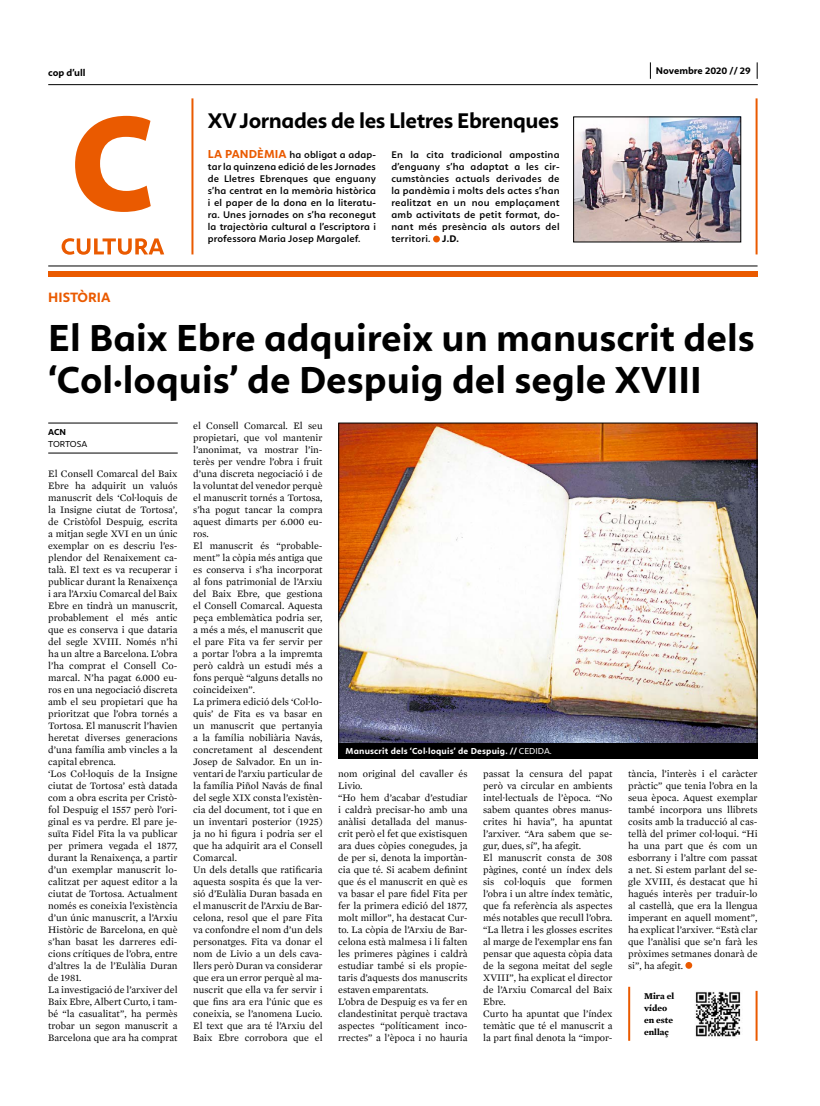
<style>
.page{position:relative;width:820px;height:1106px;background:#fff}
.page>*{position:absolute;margin:0;border:0;box-sizing:border-box;transform-origin:0 0}
.t1{font:700 39px/42px "Calima";color:#000}
.t2{font:700 22px "Calima";letter-spacing:-.02em;color:#000}
.t3{font:700 14px "Calima";color:#ea5a00}
.t4{font:10px/12px "Mercury Text G1";color:#000}
.t5{font:600 10px/12px "Calima";letter-spacing:.01em;color:#000;text-align:justify}
.t6{font:700 10px "Calima";color:#000}
.t7{font:700 9px "Calima";letter-spacing:.02em;color:#fff}
.t8{font:700 9px/12px "Mercury Text G1";color:#000}
.t9{font:9px "Calima";letter-spacing:-.015em;color:#000}
.t10{font:700 9px "Calima";color:#000}
.s1{font-weight:700;font-size:12px;color:#ea5a00}
.s2{font-weight:700}
.s3{font-weight:400}
</style>
<div class="page">
<hr style="left:48px;top:84px;width:709px;height:1px;background:#000">
<svg style="left:649px;top:62px;width:1px;height:17px"></svg>
<svg style="left:756px;top:62px;width:1px;height:17px"></svg>
<div style="left:685px;top:962px;width:7px;height:6px;background:#ea5a00;border-radius:50%"></div>
<svg style="left:75px;top:116px;width:76px;height:96px"></svg>
<svg style="left:62px;top:238px;width:102px;height:17px"></svg>
<svg style="left:433px;top:236px;width:6px;height:6px"></svg>
<div style="left:48px;top:271px;width:709px;height:6px;background:#ea5a00"></div>
<hr style="left:48px;top:265px;width:709px;height:1px;background:#000">
<img style="left:575px;top:118px;width:164px;height:122px">
<div style="left:573px;top:116px;width:168px;height:126px;border:1px solid #000"></div>
<hr style="left:191px;top:98px;width:2px;height:156px;background:#ea5a00">
<hr style="left:755px;top:98px;width:2px;height:156px;background:#ea5a00">
<img style="left:340px;top:424px;width:415px;height:319px">
<div style="left:338px;top:743px;width:419px;height:15px;background:#000"></div>
<hr style="left:48px;top:452px;width:130px;height:1px;background:#000">
<hr style="left:48px;top:422px;width:130px;height:1px;background:#000">
<img style="left:695px;top:991px;width:46px;height:46px">
<hr style="left:628px;top:986px;width:2px;height:54px;background:#ea5a00">
<hr style="left:755px;top:990px;width:2px;height:50px;background:#ea5a00">
<p class="t6" style="left:48px;top:67px;width:39px">cop d’ull</p>
<p class="t6" style="left:655px;top:65px;width:96px">Novembre 2020 // 29</p>
<h2 class="t2" style="left:208px;top:109px;width:352px">XV Jornades de les Lletres Ebrenques</h2>
<p class="t5" style="left:208px;top:149px;width:170px"><span class="s1">LA PANDÈMIA</span> ha obligat a adap&shy;tar la quinzena edició de les Jornades de Lletres Ebrenques que enguany s’ha centrat en la memòria històrica i el paper de la dona en la literatu&shy;ra. Unes jornades on s’ha reconegut la trajectòria cultural a l’escriptora i professora Maria Josep Margalef.</p>
<p class="t5" style="left:391px;top:149px;width:169px">En la cita tradicional ampostina d’enguany s’ha adaptat a les cir&shy;cumstàncies actuals derivades de la pandèmia i molts dels actes s’han realitzat en un nou emplaçament amb activitats de petit format, do&shy;nant més presència als autors del territori. <span class="s2">J.D.</span></p>
<h3 class="t3" style="left:48px;top:290px;width:64px">HISTÒRIA</h3>
<h1 class="t1" style="left:48px;top:316px;width:707px">El Baix Ebre adquireix un manuscrit dels ‘Col·loquis’ de Despuig del segle XVIII</h1>
<p class="t10" style="left:48px;top:426px;width:19px">ACN</p>
<p class="t9" style="left:48px;top:438px;width:41px">TORTOSA</p>
<p class="t4" style="left:48px;top:467px;width:131px">El Consell Comarcal del Baix<br>Ebre ha adquirit un valuós manuscrit dels ‘Col·loquis de la Insigne ciutat de Tortosa’, de Cristòfol Despuig, escrita a mitjan segle XVI en un únic exemplar on es descriu l’es&shy;plendor del Renaixement ca&shy;talà. El text es va recuperar i publicar durant la Renaixença i ara l’Arxiu Comarcal del Baix<br>Ebre en tindrà un manuscrit, probablement el més antic que es conserva i que dataria del segle XVIII. Només n’hi ha un altre a Barcelona. L’obra l’ha comprat el Consell Co&shy;marcal. N’ha pagat 6.000 eu&shy;ros en una negociació discreta amb el seu propietari que ha prioritzat que l’obra tornés a<br>Tortosa. El manuscrit l’havien heretat diverses generacions d’una família amb vincles a la capital ebrenca.<br>‘Los Col·loquis de la Insigne ciutat de Tortosa’ està datada com a obra escrita per Cristò&shy;fol Despuig el 1557 però l’ori&shy;ginal es va perdre. El pare je&shy;suïta Fidel Fita la va publicar per primera vegada el 1877, durant la Renaixença, a partir d’un exemplar manuscrit lo&shy;calitzat per aquest editor a la ciutat de Tortosa. Actualment només es coneixia l’existència d’un únic manuscrit, a l’Arxiu<br>Històric de Barcelona, en què s’han basat les darreres edi&shy;cions crítiques de l’obra, entre d’altres la de l’Eulàlia Duran de 1981.<br>La investigació de l’arxiver del<br>Baix Ebre, Albert Curto, i tam&shy;bé “la casualitat”, ha permès trobar un segon manuscrit a<br>Barcelona que ara ha comprat</p>
<p class="t4" style="left:193px;top:419px;width:131px">el Consell Comarcal. El seu propietari, que vol mantenir l’anonimat, va mostrar l’in&shy;terès per vendre l’obra i fruit d’una discreta negociació i de la voluntat del venedor perquè el manuscrit tornés a Tortosa, s’ha pogut tancar la compra aquest dimarts per 6.000 eu&shy;ros.<br>El manuscrit és “probable&shy;ment” la còpia més antiga que es conserva i s’ha incorporat al fons patrimonial de l’Arxiu del Baix Ebre, que gestiona el Consell Comarcal. Aquesta peça emblemàtica podria ser, a més a més, el manuscrit que el pare Fita va fer servir per a portar l’obra a la impremta però caldrà un estudi més a fons perquè “alguns detalls no coincideixen”.<br>La primera edició dels ‘Col·lo&shy;quis’ de Fita es va basar en un manuscrit que pertanyia a la família nobiliària Navás, concretament al descendent<br>Josep de Salvador. En un in&shy;ventari de l’arxiu particular de la família Piñol Navás de final del segle XIX consta l’existèn&shy;cia del document, tot i que en un inventari posterior (1925) ja no hi figura i podria ser el que ha adquirit ara el Consell<br>Comarcal.<br>Un dels detalls que ratificaria aquesta sospita és que la ver&shy;sió d’Eulàlia Duran basada en el manuscrit de l’Arxiu de Bar&shy;celona, resol que el pare Fita va confondre el nom d’un dels personatges. Fita va donar el nom de Livio a un dels cava&shy;llers però Duran va considerar que era un error perquè al ma&shy;nuscrit que ella va fer servir i que fins ara era l’únic que es coneixia, se l’anomena Lucio.<br>El text que ara té l’Arxiu del<br>Baix Ebre corrobora que el</p>
<p class="t7" style="left:345px;top:746px;width:208px">Manuscrit dels ‘Col·loquis’ de Despuig. // <span class="s3">CEDIDA.</span></p>
<p class="t4" style="left:338px;top:767px;width:131px">nom original del cavaller és<br>Livio.<br>“Ho hem d’acabar d’estudiar i caldrà precisar-ho amb una anàlisi detallada del manus&shy;crit però el fet que existisquen ara dues còpies conegudes, ja de per si, denota la importàn&shy;cia que té. Si acabem definint que és el manuscrit en què es va basar el pare fidel Fita per fer la primera edició del 1877, molt millor”, ha destacat Cur&shy;to. La còpia de l’Arxiu de Bar&shy;celona està malmesa i li falten les primeres pàgines i caldrà estudiar també si els propie&shy;taris d’aquests dos manuscrits estaven emparentats.<br>L’obra de Despuig es va fer en clandestinitat perquè tractava aspectes “políticament inco&shy;rrectes” a l’època i no hauria</p>
<p class="t4" style="left:483px;top:767px;width:131px">passat la censura del papat però va circular en ambients intel·lectuals de l’època. “No sabem quantes obres manus&shy;crites hi havia”, ha apuntat l’arxiver. “Ara sabem que se&shy;gur, dues, sí”, ha afegit.<br>El manuscrit consta de 308 pàgines, conté un índex dels sis col·loquis que formen l’obra i un altre índex temàtic, que fa referència als aspectes més notables que recull l’obra. “La lletra i les glosses escrites al marge de l’exemplar ens fan pensar que aquesta còpia data de la segona meitat del segle<br>XVIII”, ha explicat el director de l’Arxiu Comarcal del Baix<br>Ebre.<br>Curto ha apuntat que l’índex temàtic que té el manuscrit a la part final denota la “impor-</p>
<p class="t4" style="left:628px;top:767px;width:131px;text-align:justify">tància, l’interès i el caràcter pràctic” que tenia l’obra en la seua època. Aquest exemplar també incorpora uns llibrets cosits amb la traducció al cas&shy;tellà del primer col·loqui. “Hi ha una part que és com un esborrany i l’altre com passat a net. Si estem parlant del se&shy;gle XVIII, és destacat que hi hagués interès per traduir-lo al castellà, que era la llengua imperant en aquell moment”, ha explicat l’arxiver. “Està clar que l’anàlisi que se’n farà les pròximes setmanes donarà de si”, ha afegit.</p>
<p class="t8" style="left:644px;top:989px;width:31px">Mira el vídeo en este enllaç</p>
</div>
